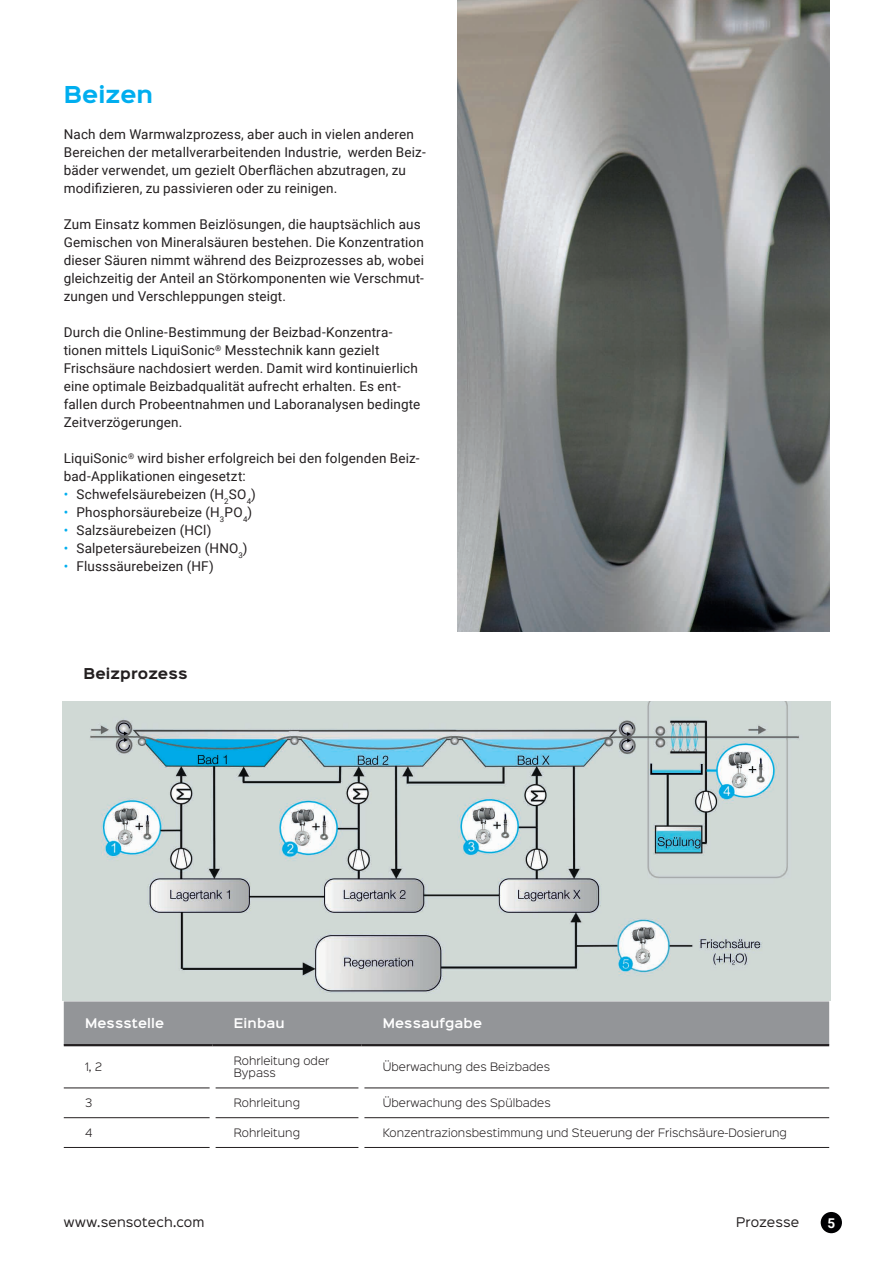
<style>
.page{position:relative;width:893px;height:1263px;background:#fff}
.page>*{position:absolute;margin:0;border:0;box-sizing:border-box;transform-origin:0 0}
.Überschrift_2{font:700 21px "Sinkin Sans 700";letter-spacing:.005em;color:#00aeef}
.Fließtext_9_Punkt_sc{font:13.5px/18px "Roboto";letter-spacing:.01em;color:#231f20}
.Überschrift_Grafik{font:700 13.5px "Sinkin Sans 700";letter-spacing:.01em;color:#231f20}
.t1{font:700 13.5px "Roboto";color:#fff}
.Tabellenkopf{font:600 12px "Sinkin Sans 600";letter-spacing:.01em;color:#fff}
.t2{font:12px "Sinkin Sans 400";letter-spacing:.01em;color:#231f20}
.Tabellenzeilen{font:300 10.5px/12.6px "Sinkin Sans 300";letter-spacing:.005em;color:#231f20}
.s1{color:#00aeef}
</style>
<div class="page">
<img style="left:63px;top:702px;width:767px;height:299px">
<img style="left:457px;top:0;width:372px;height:631px">
<div style="left:64px;top:1001px;width:765px;height:43px;background:#939598"></div>
<hr style="left:64px;top:1087px;width:146px;height:1px;background:#231f20">
<hr style="left:216px;top:1087px;width:142px;height:1px;background:#231f20">
<hr style="left:364px;top:1087px;width:465px;height:1px;background:#231f20">
<hr style="left:64px;top:1117px;width:146px;height:1px;background:#231f20">
<hr style="left:216px;top:1117px;width:142px;height:1px;background:#231f20">
<hr style="left:364px;top:1117px;width:465px;height:1px;background:#231f20">
<hr style="left:64px;top:1147px;width:146px;height:1px;background:#231f20">
<hr style="left:216px;top:1147px;width:142px;height:1px;background:#231f20">
<hr style="left:364px;top:1147px;width:465px;height:1px;background:#231f20">
<hr style="left:64px;top:1044px;width:149px;height:2px;background:#231f20">
<hr style="left:213px;top:1044px;width:148px;height:2px;background:#231f20">
<hr style="left:361px;top:1044px;width:468px;height:2px;background:#231f20">
<div style="left:821px;top:1212px;width:21px;height:21px;background:#000002;border-radius:50%"></div>
<p class="Überschrift_2" style="left:64px;top:84px;width:91px">Beizen</p>
<p class="Fließtext_9_Punkt_sc" style="left:64px;top:125px;width:363px">Nach dem Warmwalzprozess, aber auch in vielen anderen Bereichen der metallverarbeitenden Industrie, werden Beiz&shy;bäder verwendet, um gezielt Oberflächen abzutragen, zu modifizieren, zu passivieren oder zu reinigen.</p>
<p class="Fließtext_9_Punkt_sc" style="left:64px;top:215px;width:362px">Zum Einsatz kommen Beizlösungen, die hauptsächlich aus Gemischen von Mineralsäuren bestehen. Die Konzentration dieser Säuren nimmt während des Beizprozesses ab, wobei gleichzeitig der Anteil an Störkomponenten wie Verschmut&shy;zungen und Verschleppungen steigt.</p>
<p class="Fließtext_9_Punkt_sc" style="left:64px;top:323px;width:358px">Durch die Online-Bestimmung der Beizbad-Konzentra&shy;tionen mittels LiquiSonic<sup>®</sup> Messtechnik kann gezielt Frischsäure nachdosiert werden. Damit wird kontinuierlich eine optimale Beizbadqualität aufrecht erhalten. Es ent&shy;fallen durch Probeentnahmen und Laboranalysen bedingte Zeitverzögerungen.</p>
<p class="Fließtext_9_Punkt_sc" style="left:64px;top:449px;width:357px">LiquiSonic<sup>®</sup> wird bisher erfolgreich bei den folgenden Beiz&shy;bad-Applikationen eingesetzt:</p>
<p class="Fließtext_9_Punkt_sc" style="left:64px;top:485px;width:194px"><span class="s1">•</span> Schwefelsäurebeizen (H<sub>2</sub>SO<sub>4</sub>)</p>
<p class="Fließtext_9_Punkt_sc" style="left:64px;top:503px;width:190px"><span class="s1">•</span> Phosphorsäurebeize (H<sub>3</sub>PO<sub>4</sub>)</p>
<p class="Fließtext_9_Punkt_sc" style="left:64px;top:521px;width:149px"><span class="s1">•</span> Salzsäurebeizen (HCl)</p>
<p class="Fließtext_9_Punkt_sc" style="left:64px;top:539px;width:185px"><span class="s1">•</span> Salpetersäurebeizen (HNO<sub>3</sub>)</p>
<p class="Fließtext_9_Punkt_sc" style="left:64px;top:557px;width:152px"><span class="s1">•</span> Flusssäurebeizen (HF)</p>
<p class="Überschrift_Grafik" style="left:84px;top:666px;width:105px">Beizprozess</p>
<p class="Tabellenkopf" style="left:85px;top:1013px;width:81px">Messstelle</p>
<p class="Tabellenkopf" style="left:234px;top:1013px;width:52px">Einbau</p>
<p class="Tabellenkopf" style="left:383px;top:1013px;width:101px">Messaufgabe</p>
<p class="Tabellenzeilen" style="left:85px;top:1060px;width:18px">1, 2</p>
<p class="Tabellenzeilen" style="left:234px;top:1053px;width:97px">Rohrleitung oder<br>Bypass</p>
<p class="Tabellenzeilen" style="left:383px;top:1060px;width:169px">Überwachung des Beizbades</p>
<p class="Tabellenzeilen" style="left:85px;top:1096px;width:9px">3</p>
<p class="Tabellenzeilen" style="left:234px;top:1096px;width:68px">Rohrleitung</p>
<p class="Tabellenzeilen" style="left:383px;top:1096px;width:170px">Überwachung des Spülbades</p>
<p class="Tabellenzeilen" style="left:85px;top:1125px;width:9px">4</p>
<p class="Tabellenzeilen" style="left:234px;top:1125px;width:68px">Rohrleitung</p>
<p class="Tabellenzeilen" style="left:383px;top:1125px;width:406px">Konzentrazionsbestimmung und Steuerung der Frischsäure-Dosierung</p>
<p class="t2" style="left:64px;top:1212px;width:142px">www.sensotech.com</p>
<p class="t2" style="left:736px;top:1212px;width:65px">Prozesse</p>
<p class="t1" style="left:827px;top:1213px;width:9px">5</p>
</div>
